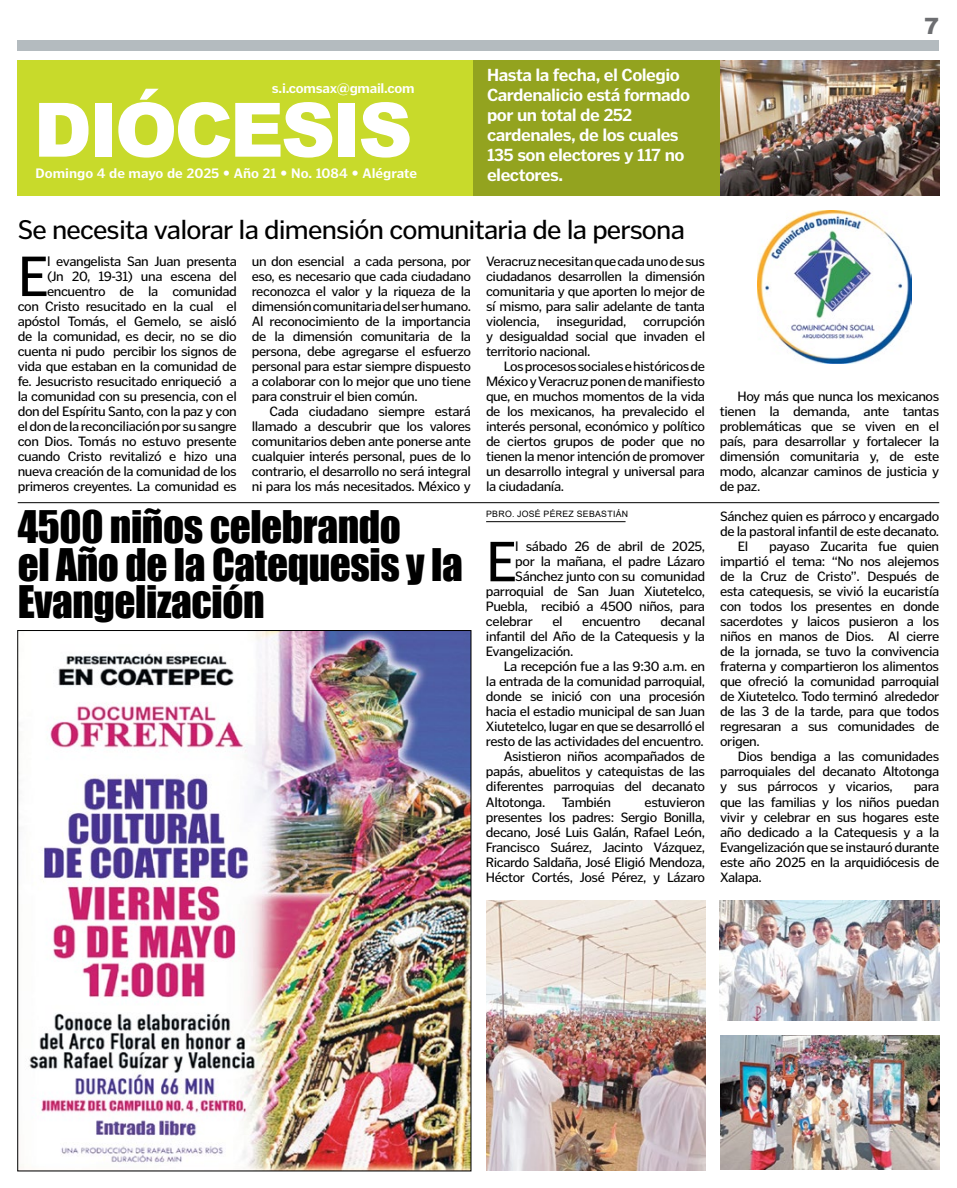
<style>
.page{position:relative;width:957px;height:1188px;background:#fff}
.page>*{position:absolute;margin:0;border:0;box-sizing:border-box;transform-origin:0 0}
.t1{font:900 75px "Arial";letter-spacing:-.04em;color:#fff}
.t2{font:57.62px "Poynter Gothic Text";color:#000}
.t3{font:41.25px/37.5px "Impact";letter-spacing:-.01em;color:#000}
.t4{font:27.5px "Poynter Gothic Text";letter-spacing:-.03em;color:#000}
.t5{font:900 22.5px "Arial";color:#6d6e71}
.t6{font:700 17.5px/20px "Poynter Gothic Text";letter-spacing:-.03em;color:#fff}
.t7{font:13.75px/15px "Poynter Gothic Text";letter-spacing:-.03em;color:#000;text-align:justify}
.t8{font:700 13.75px "Poynter Gothic Text";letter-spacing:-.005em;color:#fff}
.t9{font:8.75px "Arial";letter-spacing:.035em;color:#000}
</style>
<div class="page">
<div style="left:18px;top:40px;width:921px;height:10px;background:#b4bbbf"></div>
<div style="left:18px;top:60px;width:921px;height:135px;background:#c8da2b"></div>
<div style="left:473px;top:60px;width:247px;height:135px;background:#93a31f"></div>
<img style="left:720px;top:61px;width:219px;height:134px">
<img style="left:757px;top:210px;width:154px;height:153px">
<img style="left:19px;top:632px;width:450px;height:536px">
<img style="left:486px;top:900px;width:219px;height:270px">
<img style="left:720px;top:900px;width:219px;height:120px">
<img style="left:720px;top:1035px;width:219px;height:134px">
<hr style="left:486px;top:521px;width:139px;height:1px;background:#000">
<hr style="left:18px;top:502px;width:921px;height:1px;background:#000">
<p class="t8" style="left:272px;top:81px;width:144px">s.i.comsax@gmail.com</p>
<h1 class="t1" style="left:33px;top:75px;width:380px">DIÓCESIS</h1>
<p class="t8" style="left:36px;top:165px;width:383px">Domingo 4 de mayo de 2025 • Año 21 • No. 1084 • Alégrate</p>
<p class="t6" style="left:487px;top:65px;width:204px">Hasta la fecha, el Colegio<br>Cardenalicio está formado por un total de 252 cardenales, de los cuales<br>135 son electores y 117 no electores.</p>
<h3 class="t4" style="left:18px;top:214px;width:669px">Se necesita valorar la dimensión comunitaria de la persona</h3>
<p class="t7" style="left:18px;top:254px;width:221px;text-align:right">l evangelista San Juan presenta<br>(Jn 20, 19-31) una escena del encuentro de la comunidad<br>con Cristo resucitado en la cual el apóstol Tomás, el Gemelo, se aisló de la comunidad, es decir, no se dio cuenta ni pudo percibir los signos de vida que estaban en la comunidad de fe. Jesucristo resucitado enriqueció a la comunidad con su presencia, con el don del Espíritu Santo, con la paz y con el don de la reconciliación por su sangre con Dios. Tomás no estuvo presente cuando Cristo revitalizó e hizo una nueva creación de la comunidad de los primeros creyentes. La comunidad es</p>
<p class="t7" style="left:252px;top:254px;width:221px">un don esencial a cada persona, por eso, es necesario que cada ciudadano reconozca el valor y la riqueza de la dimensión comunitaria del ser humano.<br>Al reconocimiento de la importancia de la dimensión comunitaria de la persona, debe agregarse el esfuerzo personal para estar siempre dispuesto a colaborar con lo mejor que uno tiene para construir el bien común.</p>
<h2 class="t2" style="left:18px;top:244px;width:33px">E</h2>
<p class="t7" style="left:252px;top:404px;width:221px;text-indent:18px">Cada ciudadano siempre estará llamado a descubrir que los valores comunitarios deben ante ponerse ante cualquier interés personal, pues de lo contrario, el desarrollo no será integral ni para los más necesitados. México y</p>
<p class="t7" style="left:486px;top:254px;width:221px">Veracruz necesitan que cada uno de sus ciudadanos desarrollen la dimensión comunitaria y que aporten lo mejor de sí mismo, para salir adelante de tanta violencia, inseguridad, corrupción y desigualdad social que invaden el territorio nacional.</p>
<p class="t7" style="left:486px;top:359px;width:221px;text-indent:18px">Los procesos sociales e históricos de México y Veracruz ponen de manifiesto que, en muchos momentos de la vida de los mexicanos, ha prevalecido el interés personal, económico y político de ciertos grupos de poder que no tienen la menor intención de promover un desarrollo integral y universal para la ciudadanía.</p>
<h3 class="t5" style="left:924px;top:10px;width:17px">7</h3>
<p class="t7" style="left:720px;top:389px;width:221px;text-indent:18px">Hoy más que nunca los mexicanos tienen la demanda, ante tantas problemáticas que se viven en el país, para desarrollar y fortalecer la dimensión comunitaria y, de este modo, alcanzar caminos de justicia y de paz.</p>
<h3 class="t3" style="left:18px;top:507px;width:447px">4500 niños celebrando<br>el Año de la Catequesis y la<br>Evangelización</h3>
<p class="t7" style="left:720px;top:509px;width:221px">Sánchez quien es párroco y encargado</p>
<p class="t9" style="left:486px;top:507px;width:144px">PBRO. JOSÉ PÉREZ SEBASTIÁN</p>
<p class="t7" style="left:720px;top:524px;width:221px">de la pastoral infantil de este decanato.</p>
<p class="t7" style="left:738px;top:539px;width:12px">El</p>
<h2 class="t2" style="left:486px;top:529px;width:33px">E</h2>
<p class="t7" style="left:515px;top:539px;width:191px">l sábado 26 de abril de 2025,</p>
<p class="t7" style="left:720px;top:539px;width:221px;text-indent:49px">payaso Zucarita fue quien impartió el tema: “No nos alejemos de la Cruz de Cristo”. Después de esta catequesis, se vivió la eucaristía con todos los presentes en donde sacerdotes y laicos pusieron a los niños en manos de Dios. Al cierre de la jornada, se tuvo la convivencia fraterna y compartieron los alimentos que ofreció la comunidad parroquial de Xiutetelco. Todo terminó alrededor de las 3 de la tarde, para que todos regresaran a sus comunidades de origen.</p>
<p class="t7" style="left:720px;top:749px;width:221px;text-indent:18px">Dios bendiga a las comunidades parroquiales del decanato Altotonga y sus párrocos y vicarios,</p>
<p class="t7" style="left:515px;top:554px;width:191px">por la mañana, el padre Lázaro</p>
<p class="t7" style="left:515px;top:569px;width:191px">Sánchez junto con su comunidad</p>
<p class="t7" style="left:486px;top:584px;width:221px">parroquial de San Juan Xiutetelco,</p>
<p class="t7" style="left:486px;top:599px;width:221px">Puebla, recibió a 4500 niños, para</p>
<p class="t7" style="left:486px;top:614px;width:48px">celebrar</p>
<p class="t7" style="left:552px;top:614px;width:12px">el</p>
<p class="t7" style="left:582px;top:614px;width:60px">encuentro</p>
<p class="t7" style="left:486px;top:614px;width:221px;text-indent:174px">decanal infantil del Año de la Catequesis y la Evangelización.</p>
<p class="t7" style="left:504px;top:659px;width:203px">La recepción fue a las 9:30 a.m. en</p>
<p class="t7" style="left:486px;top:674px;width:221px">la entrada de la comunidad parroquial,</p>
<p class="t7" style="left:486px;top:689px;width:221px">donde se inició con una procesión</p>
<p class="t7" style="left:486px;top:704px;width:221px">hacia el estadio municipal de san Juan</p>
<p class="t7" style="left:486px;top:719px;width:221px">Xiutetelco, lugar en que se desarrolló el</p>
<p class="t7" style="left:486px;top:734px;width:219px">resto de las actividades del encuentro.</p>
<p class="t7" style="left:504px;top:749px;width:203px">Asistieron niños acompañados de</p>
<p class="t7" style="left:486px;top:764px;width:221px">papás, abuelitos y catequistas de las</p>
<p class="t7" style="left:486px;top:779px;width:221px">diferentes parroquias del decanato</p>
<p class="t7" style="left:486px;top:794px;width:127px">Altotonga. También</p>
<p class="t7" style="left:720px;top:779px;width:221px;text-indent:194px">para que las familias y los niños puedan vivir y celebrar en sus hogares este año dedicado a la Catequesis y a la Evangelización que se instauró durante este año 2025 en la arquidiócesis de Xalapa.</p>
<p class="t7" style="left:486px;top:794px;width:221px;text-indent:159px">estuvieron presentes los padres: Sergio Bonilla, decano, José Luis Galán, Rafael León, Francisco Suárez, Jacinto Vázquez, Ricardo Saldaña, José Eligió Mendoza, Héctor Cortés, José Pérez, y Lázaro</p>
</div>
